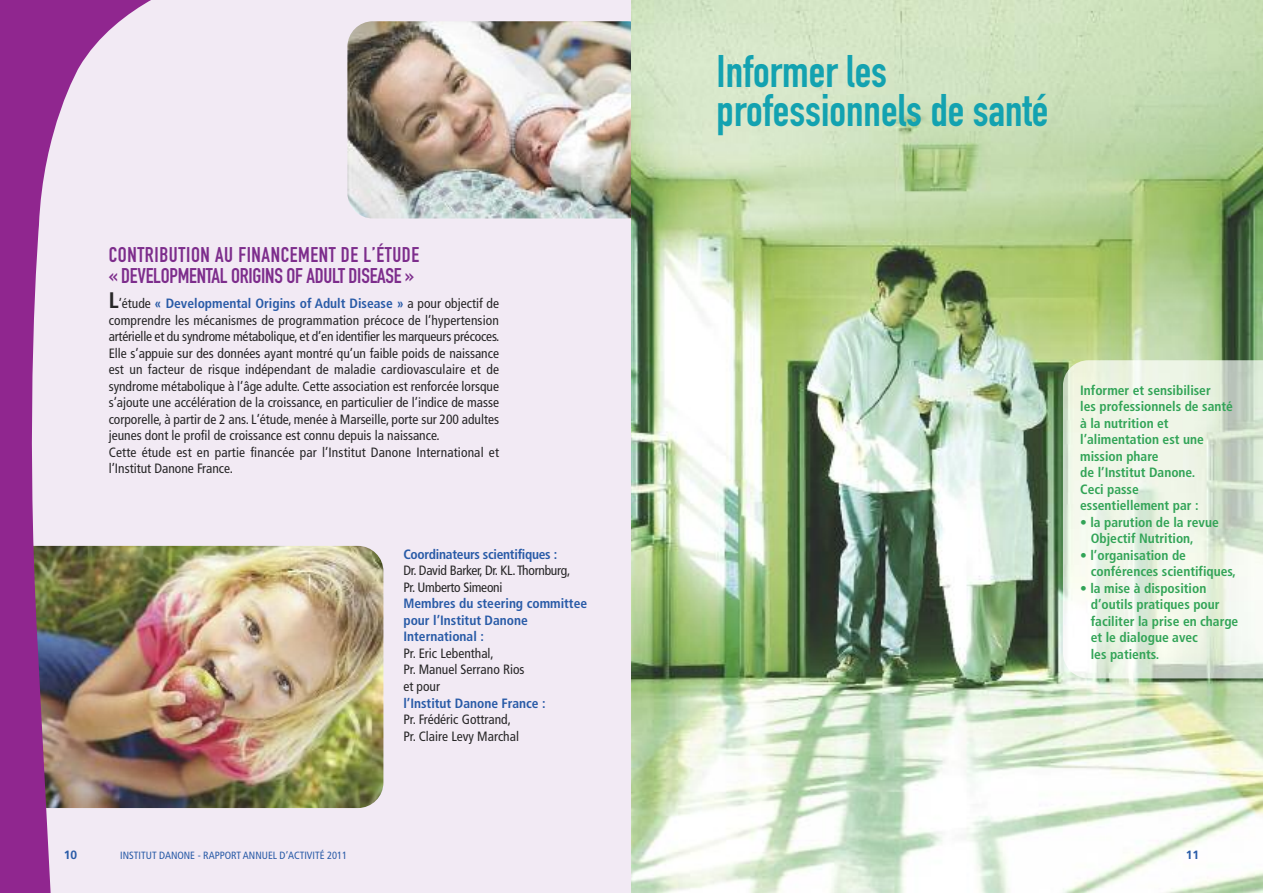
<style>
.page{position:relative;width:1263px;height:893px;background:#fff}
.page>*{position:absolute;margin:0;border:0;box-sizing:border-box;transform-origin:0 0}
.t1{font:45px/39px "DIN Engschrift Alternate";color:#13a2b0}
.t2{font:21px/21px "DIN Engschrift Alternate";letter-spacing:-.01em;color:#7d2d8c}
.t3{font:condensed 13.5px/16.5px "Frutiger";color:#272627}
.t4{font:700 condensed 13.5px/16.5px "Frutiger";color:#32a457}
.t5{font:700 condensed 13.5px/16.5px "Frutiger";color:#295ba7}
.t6{font:condensed 13.5px/16.5px "Frutiger";letter-spacing:-.02em;color:#272627}
.t7{font:700 condensed 13.5px "Frutiger";letter-spacing:-.02em;color:#295ba7}
.t8{font:700 12px "Frutiger";color:#295ba7}
.t9{font:condensed 10.5px "Frutiger";color:#295ba7}
.s1{font-weight:700;font-size:22.5px}
.s2{font-weight:700;color:#295ba7}
</style>
<div class="page">
<div style="left:0;top:0;width:631px;height:893px;background:#f2eaf4"></div>
<img style="left:199px;top:546px;width:184px;height:262px">
<img style="left:347px;top:21px;width:284px;height:197px">
<img style="left:0;top:0;width:199px;height:893px">
<img style="left:631px;top:0;width:632px;height:893px">
<img style="left:1063px;top:360px;width:25px;height:318px">
<h2 class="t2" style="left:109px;top:246px;width:312px">CONTRIBUTION AU FINANCEMENT DE L’ÉTUDE « DEVELOPMENTAL ORIGINS OF ADULT DISEASE »</h2>
<p class="t3" style="left:109px;top:296px;width:392px"><span class="s1">L</span>’étude <span class="s2">« Developmental Origins of Adult Disease »</span> a pour objectif de comprendre les mécanismes de programmation précoce de l’hypertension artérielle et du syndrome métabolique, et d’en identifier les marqueurs précoces.<br>Elle s’appuie sur des données ayant montré qu’un faible poids de naissance est un facteur de risque indépendant de maladie cardiovasculaire et de syndrome métabolique à l’âge adulte. Cette association est renforcée lorsque s’ajoute une accélération de la croissance, en particulier de l’indice de masse corporelle, à partir de 2 ans. L’étude, menée à Marseille, porte sur 200 adultes jeunes dont le profil de croissance est connu depuis la naissance.<br>Cette étude est en partie financée par l’Institut Danone International et l’Institut Danone France.</p>
<p class="t8" style="left:64px;top:850px;width:15px">10</p>
<p class="t9" style="left:120px;top:852px;width:228px">INSTITUT DANONE - RAPPORT ANNUEL D’ACTIVITÉ 2011</p>
<p class="t7" style="left:403px;top:549px;width:155px">Coordinateurs scientifiques :</p>
<p class="t6" style="left:403px;top:564px;width:168px">Dr. David Barker, Dr. KL.Thornburg,<br>Pr. Umberto Simeoni</p>
<p class="t5" style="left:403px;top:597px;width:185px">Membres du steering committee pour l’Institut Danone<br>International :</p>
<p class="t3" style="left:403px;top:646px;width:123px">Pr. Eric Lebenthal,<br>Pr. Manuel Serrano Rios et pour</p>
<p class="t5" style="left:403px;top:696px;width:144px">l’Institut Danone France :</p>
<p class="t3" style="left:403px;top:712px;width:117px">Pr. Frédéric Gottrand,<br>Pr. Claire Levy Marchal</p>
<h1 class="t1" style="left:716px;top:56px;width:333px">Informer les professionnels de santé</h1>
<p class="t4" style="left:1080px;top:383px;width:154px">Informer et sensibiliser<br>les professionnels de santé à la nutrition et l’alimentation est une mission phare<br>de l’Institut Danone.<br>Ceci passe<br>essentiellement par :</p>
<p class="t4" style="left:1091px;top:515px;width:129px;text-indent:-11px">• la parution de la revue<br>Objectif Nutrition,</p>
<p class="t4" style="left:1091px;top:548px;width:147px;text-indent:-11px">• l’organisation de conférences scientifiques,</p>
<p class="t4" style="left:1091px;top:581px;width:149px;text-indent:-11px">• la mise à disposition d’outils pratiques pour faciliter la prise en charge et le dialogue avec<br>les patients.</p>
<p class="t8" style="left:1186px;top:850px;width:15px">11</p>
</div>
